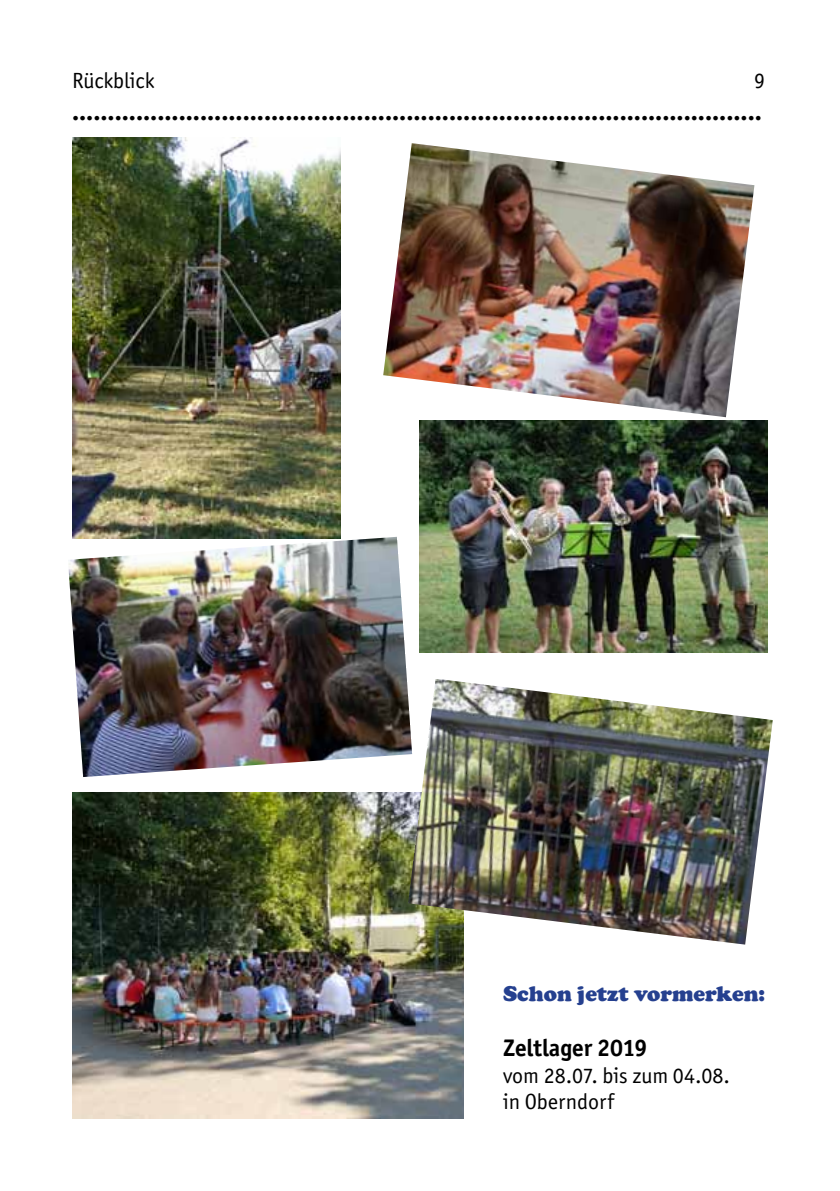
<style>
.page{position:relative;width:840px;height:1191px;background:#fff}
.page>*{position:absolute;margin:0;border:0;box-sizing:border-box;transform-origin:0 0}
.t1{font:700 24px "Officina Sans ITC Std";color:#000}
.t2{font:22px/26.4px "Officina Sans ITC Std";color:#000}
.t3{font:900 22px "Cooper";color:#25408f}
</style>
<div class="page">
<img style="left:72px;top:792px;width:391px;height:327px">
<img style="left:68px;top:537px;width:340px;height:240px">
<img style="left:408px;top:679px;width:364px;height:265px">
<img style="left:383px;top:143px;width:371px;height:274px">
<img style="left:72px;top:137px;width:268px;height:402px">
<img style="left:420px;top:420px;width:347px;height:232px">
<p class="t2" style="left:72px;top:67px;width:84px">Rückblick</p>
<p class="t2" style="left:753px;top:67px;width:12px">9</p>
<p class="t1" style="left:72px;top:97px;width:691px">.................................................................................................</p>
<p class="t3" style="left:502px;top:981px;width:263px">Schon jetzt vormerken:</p>
<p class="t1" style="left:502px;top:1033px;width:146px">Zeltlager 2019</p>
<p class="t2" style="left:502px;top:1062px;width:228px">vom 28.07. bis zum 04.08. in Oberndorf</p>
</div>
